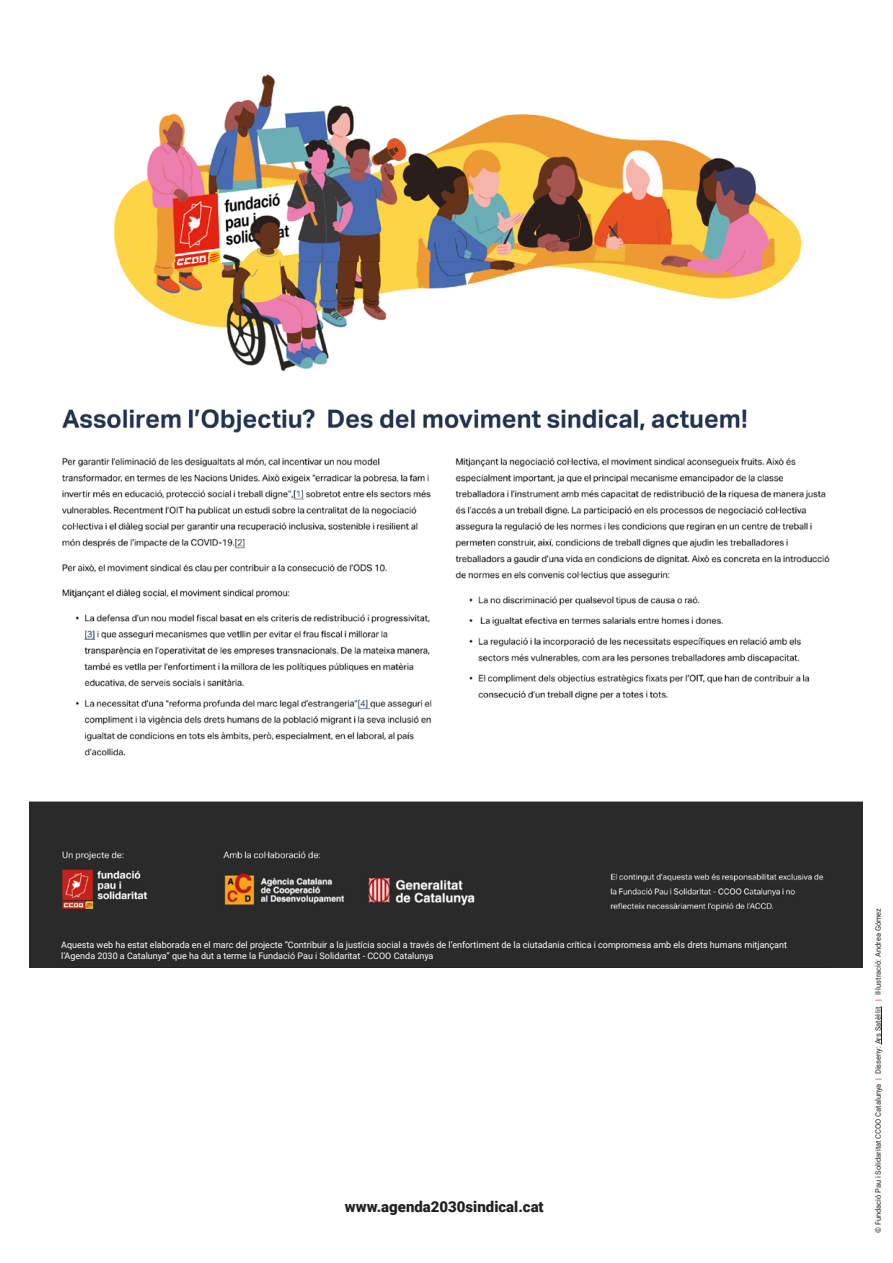
<style>
.page{position:relative;width:893px;height:1263px;background:#fff}
.page>*{position:absolute;margin:0;border:0;box-sizing:border-box;transform-origin:0 0}
.t1{font:900 15px "Roboto";color:#231f20}
.t2{font:9px/10.8px "Roboto";color:#fff}
.t3{font:7.5px "Roboto";color:#231f20}
.s1{color:#d1232a}
</style>
<div class="page">
<hr style="left:881px;top:1006px;width:1px;height:38px;background:#231f20">
<img style="left:30px;top:74px;width:833px;height:894px">
<p class="t2" style="left:61px;top:939px;width:727px">Aquesta web ha estat elaborada en el marc del projecte “Contribuir a la justícia social a través de l’enfortiment de la ciutadania crítica i compromesa amb els drets humans mitjançant l’Agenda 2030 a Catalunya” que ha dut a terme la Fundació Pau i Solidaritat - CCOO Catalunya</p>
<h1 class="t1" style="left:345px;top:1196px;width:200px">www.agenda2030sindical.cat</h1>
<p class="t3" style="left:873px;top:1233px;width:327px;rotate:-90deg">© Fundació Pau i Solidaritat CCOO Catalunya <span class="s1">|</span> Disseny: Ars Satèl·lit <span class="s1">|</span> Il·lustració: Andrea Gómez</p>
</div>
